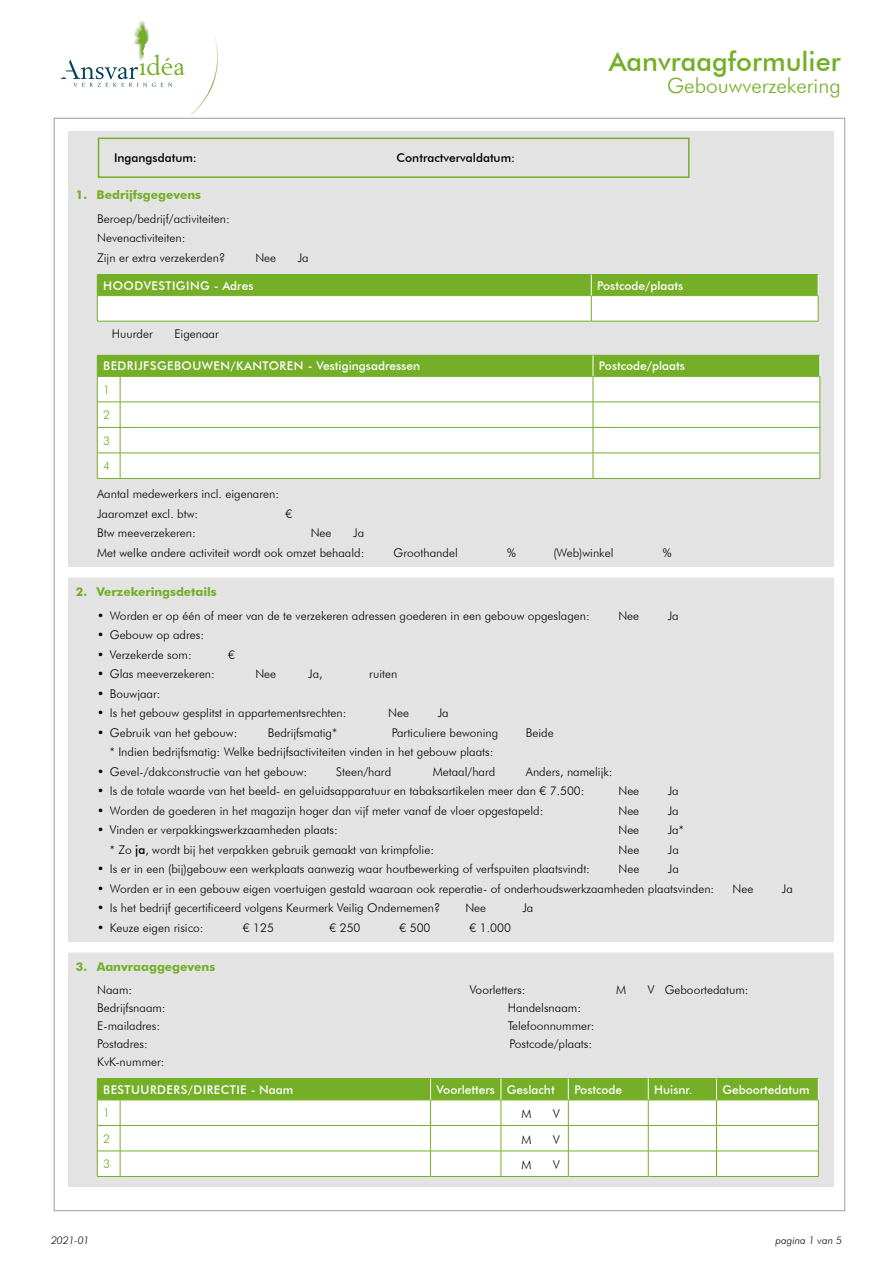
<style>
.page{position:relative;width:893px;height:1263px;background:#fff}
.page>*{position:absolute;margin:0;border:0;box-sizing:border-box;transform-origin:0 0}
.t1{font:500 27px "Futura BT";color:#74af27}
.t2{font:300 21px "Futura BT";color:#74af27}
.t3{font:300 12px/19.5px "Futura BT";color:#000}
.t4{font:500 12px "Futura BT";letter-spacing:.04em;color:#fff}
.t5{font:500 12px "Futura BT";color:#fff}
.t6{font:700 12px "Futura BT";color:#74af27}
.t7{font:500 12px "Futura BT";color:#000}
.t8{font:300 12px/25.5px "Futura BT";color:#74af27;text-align:justify}
.t9{font:italic 300 10.5px "Futura BT";color:#000}
.s1{font-weight:500}
</style>
<div class="page">
<div style="left:68px;top:132px;width:765px;height:1055px;background:#e3e3e3"></div>
<svg style="left:61px;top:21px;width:157px;height:94px"></svg>
<div style="left:63px;top:567px;width:777px;height:10px;background:#fff"></div>
<div style="left:63px;top:942px;width:777px;height:11px;background:#fff"></div>
<hr style="left:97px;top:321px;width:494px;height:1px;background:#74af27">
<hr style="left:591px;top:321px;width:227px;height:1px;background:#74af27">
<svg style="left:97px;top:274px;width:722px;height:47px;background:#bcd897"></svg>
<svg style="left:97px;top:355px;width:724px;height:124px;background:#e1edd0"></svg>
<svg style="left:97px;top:1078px;width:722px;height:99px;background:#dae9c6"></svg>
<div style="left:98px;top:138px;width:591px;height:40px;border:2px solid #74af27"></div>
<p class="t7" style="left:114px;top:150px;width:84px">Ingangsdatum:</p>
<p class="t7" style="left:397px;top:150px;width:120px">Contractvervaldatum:</p>
<p class="t6" style="left:76px;top:187px;width:127px">1. Bedrijfsgegevens</p>
<p class="t3" style="left:97px;top:208px;width:134px">Beroep/bedrijf/activiteiten:<br>Nevenactiviteiten:<br>Zijn er extra verzekerden?</p>
<p class="t3" style="left:255px;top:247px;width:22px">Nee</p>
<p class="t3" style="left:298px;top:247px;width:12px">Ja</p>
<h1 class="t1" style="left:609px;top:45px;width:233px">Aanvraagformulier</h1>
<h2 class="t2" style="left:667px;top:73px;width:175px">Gebouwverzekering</h2>
<p class="t4" style="left:103px;top:278px;width:152px">HOODVESTIGING - Adres</p>
<p class="t5" style="left:597px;top:278px;width:87px">Postcode/plaats</p>
<p class="t3" style="left:112px;top:324px;width:43px">Huurder</p>
<p class="t3" style="left:174px;top:324px;width:46px">Eigenaar</p>
<p class="t4" style="left:103px;top:359px;width:318px">BEDRIJFSGEBOUWEN/KANTOREN - Vestigingsadressen</p>
<p class="t5" style="left:599px;top:359px;width:87px">Postcode/plaats</p>
<p class="t8" style="left:103px;top:377px;width:8px">1<br>2<br>3<br>4</p>
<p class="t3" style="left:97px;top:484px;width:184px">Aantal medewerkers incl. eigenaren:<br>Jaaromzet excl. btw:</p>
<p class="t3" style="left:286px;top:503px;width:8px">€</p>
<p class="t3" style="left:97px;top:523px;width:100px">Btw meeverzekeren:</p>
<p class="t3" style="left:311px;top:523px;width:22px">Nee</p>
<p class="t3" style="left:97px;top:523px;width:269px;text-align:right">Ja<br>Met welke andere activiteit wordt ook omzet behaald:</p>
<p class="t3" style="left:394px;top:542px;width:66px">Groothandel</p>
<p class="t3" style="left:507px;top:542px;width:10px">%</p>
<p class="t3" style="left:553px;top:542px;width:62px">(Web)winkel</p>
<p class="t3" style="left:663px;top:542px;width:10px">%</p>
<p class="t6" style="left:76px;top:584px;width:142px">2. Verzekeringsdetails</p>
<p class="t3" style="left:97px;top:606px;width:494px">• Worden er op één of meer van de te verzekeren adressen goederen in een gebouw opgeslagen:</p>
<p class="t3" style="left:618px;top:606px;width:22px">Nee</p>
<p class="t3" style="left:668px;top:606px;width:12px">Ja</p>
<p class="t3" style="left:97px;top:625px;width:108px">• Gebouw op adres:</p>
<p class="t3" style="left:97px;top:645px;width:96px">• Verzekerde som:</p>
<p class="t3" style="left:228px;top:645px;width:8px">€</p>
<p class="t3" style="left:97px;top:664px;width:119px">• Glas meeverzekeren:</p>
<p class="t3" style="left:255px;top:664px;width:22px">Nee</p>
<p class="t3" style="left:308px;top:664px;width:16px">Ja,</p>
<p class="t3" style="left:369px;top:664px;width:30px">ruiten</p>
<p class="t3" style="left:97px;top:684px;width:65px">• Bouwjaar:</p>
<p class="t3" style="left:97px;top:703px;width:251px">• Is het gebouw gesplitst in appartementsrechten:</p>
<p class="t3" style="left:388px;top:703px;width:22px">Nee</p>
<p class="t3" style="left:438px;top:703px;width:12px">Ja</p>
<p class="t3" style="left:97px;top:723px;width:142px">• Gebruik van het gebouw:</p>
<p class="t3" style="left:268px;top:723px;width:71px">Bedrijfsmatig*</p>
<p class="t3" style="left:392px;top:723px;width:108px">Particuliere bewoning</p>
<p class="t3" style="left:526px;top:723px;width:29px">Beide</p>
<p class="t3" style="left:110px;top:742px;width:385px">* Indien bedrijfsmatig: Welke bedrijfsactiviteiten vinden in het gebouw plaats:</p>
<p class="t3" style="left:97px;top:762px;width:211px">• Gevel-/dakconstructie van het gebouw:</p>
<p class="t3" style="left:336px;top:762px;width:56px">Steen/hard</p>
<p class="t3" style="left:433px;top:762px;width:64px">Metaal/hard</p>
<p class="t3" style="left:526px;top:762px;width:88px">Anders, namelijk:</p>
<p class="t3" style="left:97px;top:781px;width:489px">• Is de totale waarde van het beeld- en geluidsapparatuur en tabaksartikelen meer dan € 7.500:</p>
<p class="t3" style="left:618px;top:781px;width:22px">Nee</p>
<p class="t3" style="left:668px;top:781px;width:12px">Ja</p>
<p class="t3" style="left:97px;top:801px;width:448px">• Worden de goederen in het magazijn hoger dan vijf meter vanaf de vloer opgestapeld:</p>
<p class="t3" style="left:618px;top:801px;width:22px">Nee</p>
<p class="t3" style="left:668px;top:801px;width:12px">Ja</p>
<p class="t3" style="left:97px;top:820px;width:242px">• Vinden er verpakkingswerkzaamheden plaats:</p>
<p class="t3" style="left:618px;top:820px;width:22px">Nee</p>
<p class="t3" style="left:668px;top:820px;width:17px">Ja*</p>
<p class="t3" style="left:110px;top:840px;width:326px">* Zo <span class="s1">ja</span>, wordt bij het verpakken gebruik gemaakt van krimpfolie:</p>
<p class="t3" style="left:618px;top:840px;width:22px">Nee</p>
<p class="t3" style="left:668px;top:840px;width:12px">Ja</p>
<p class="t3" style="left:97px;top:859px;width:494px">• Is er in een (bij)gebouw een werkplaats aanwezig waar houtbewerking of verfspuiten plaatsvindt:</p>
<p class="t3" style="left:618px;top:859px;width:22px">Nee</p>
<p class="t3" style="left:668px;top:859px;width:12px">Ja</p>
<p class="t3" style="left:97px;top:879px;width:619px">• Worden er in een gebouw eigen voertuigen gestald waaraan ook reperatie- of onderhoudswerkzaamheden plaatsvinden:</p>
<p class="t3" style="left:732px;top:879px;width:22px">Nee</p>
<p class="t3" style="left:782px;top:879px;width:12px">Ja</p>
<p class="t3" style="left:97px;top:898px;width:345px">• Is het bedrijf gecertificeerd volgens Keurmerk Veilig Ondernemen?</p>
<p class="t3" style="left:465px;top:898px;width:22px">Nee</p>
<p class="t3" style="left:522px;top:898px;width:12px">Ja</p>
<p class="t3" style="left:97px;top:918px;width:108px">• Keuze eigen risico:</p>
<p class="t3" style="left:243px;top:918px;width:33px">€ 125</p>
<p class="t3" style="left:329px;top:918px;width:33px">€ 250</p>
<p class="t3" style="left:399px;top:918px;width:33px">€ 500</p>
<p class="t3" style="left:469px;top:918px;width:43px">€ 1.000</p>
<p class="t6" style="left:76px;top:960px;width:141px">3. Aanvraaggegevens</p>
<p class="t3" style="left:97px;top:979px;width:37px">Naam:</p>
<p class="t3" style="left:470px;top:979px;width:57px">Voorletters:</p>
<p class="t3" style="left:616px;top:979px;width:12px">M</p>
<p class="t3" style="left:648px;top:979px;width:102px">V Geboortedatum:</p>
<p class="t3" style="left:97px;top:997px;width:70px">Bedrijfsnaam:</p>
<p class="t3" style="left:508px;top:997px;width:75px">Handelsnaam:</p>
<p class="t3" style="left:97px;top:1015px;width:65px">E-mailadres:</p>
<p class="t3" style="left:508px;top:1015px;width:88px">Telefoonnummer:</p>
<p class="t3" style="left:97px;top:1033px;width:52px">Postadres:</p>
<p class="t3" style="left:509px;top:1033px;width:84px">Postcode/plaats:</p>
<p class="t3" style="left:97px;top:1051px;width:69px">KvK-nummer:</p>
<p class="t4" style="left:103px;top:1082px;width:192px">BESTUURDERS/DIRECTIE - Naam</p>
<p class="t5" style="left:437px;top:1082px;width:120px">Voorletters Geslacht</p>
<p class="t5" style="left:574px;top:1082px;width:49px">Postcode</p>
<p class="t5" style="left:654px;top:1082px;width:40px">Huisnr.</p>
<p class="t5" style="left:722px;top:1082px;width:89px">Geboortedatum</p>
<p class="t8" style="left:103px;top:1100px;width:8px">1</p>
<p class="t3" style="left:522px;top:1104px;width:12px">M</p>
<p class="t3" style="left:553px;top:1104px;width:8px">V</p>
<p class="t8" style="left:103px;top:1126px;width:8px">2</p>
<p class="t3" style="left:522px;top:1130px;width:12px">M</p>
<p class="t3" style="left:553px;top:1130px;width:8px">V</p>
<p class="t8" style="left:103px;top:1151px;width:8px">3</p>
<p class="t3" style="left:522px;top:1155px;width:12px">M</p>
<p class="t3" style="left:553px;top:1155px;width:8px">V</p>
<p class="t9" style="left:51px;top:1234px;width:40px">2021-01</p>
<p class="t9" style="left:775px;top:1234px;width:68px">pagina 1 van 5</p>
</div>
